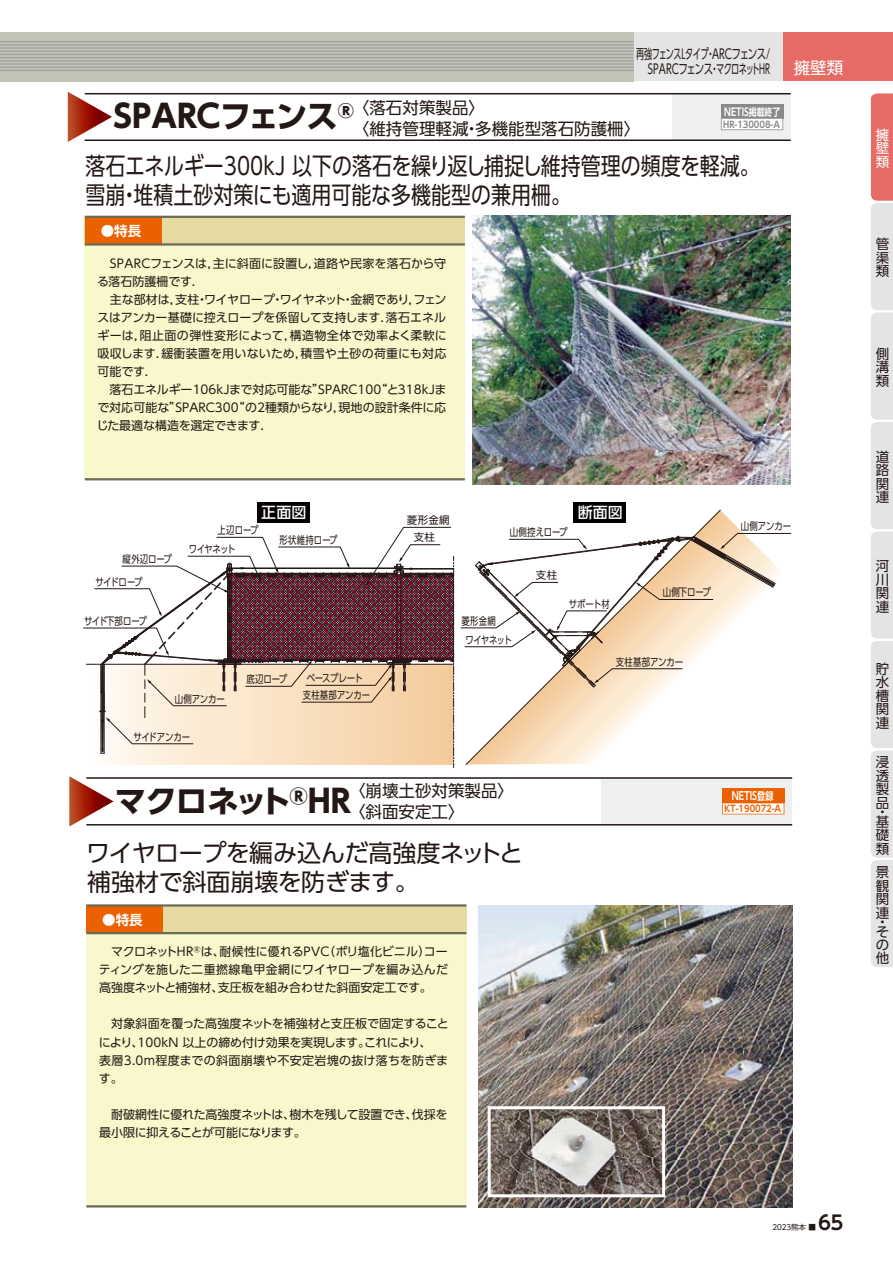
<style>
.page{position:relative;width:893px;height:1276px;background:#fff}
.page>*{position:absolute;margin:0;border:0;box-sizing:border-box;transform-origin:0 0}
.t1{font:700 31.5px "UD Shin Go Pro";letter-spacing:-.025em;color:#231815}
.t2{font:24px/28.5px "UD Shin Go Pro";color:#231815;scale:.83 1}
.t3{font:24px/28.5px "UD Shin Go Pro";color:#231815}
.t4{font:600 19.5px "MO Clear Tone SG";color:#231815}
.t5{font:16.5px/21px "UD Shin Go Pro";color:#231815}
.t6{font:16.5px "UD Shin Go Pro";color:#fff}
.t7{font:500 15px "UD Shin Go Pro";letter-spacing:.005em;color:#fff}
.t8{font:13.5px/15px "UD Shin Go Pro";letter-spacing:-.045em;color:#231815;text-align:right;scale:.6 1}
.t9{font:13.5px/13.5px "UD Shin Go Pro";letter-spacing:-.045em;color:#231815;text-align:justify}
.t10{font:700 13.5px "UD Shin Go Pro De";color:#fff}
.t11{font:13.5px/13.5px "UD Shin Go Pro";color:#fff;text-align:justify}
.t12{font:12px/18px "UD Shin Go Pro";color:#231815}
.t13{font:12px/18px "UD Shin Go Pro";letter-spacing:-.025em;color:#231815}
.t14{font:700 11.25px "UD Shin Go Pro De";color:#fff;scale:.76 1}
.t15{font:700 10.8px "UD Shin Go Pro De";color:#fff;scale:.76 1}
.t16{font:10.5px "UD Shin Go Pro";letter-spacing:-.005em;color:#231815;scale:.8 1}
.t17{font:10.5px/18.9px "UD Shin Go Pro";letter-spacing:-.035em;color:#231815;scale:.8 1}
.t18{font:10.5px "UD Shin Go Pro";letter-spacing:-.005em;color:#231815}
.t19{font:10.5px "UD Shin Go Pro";letter-spacing:-.075em;color:#231815;scale:.8 1}
.t20{font:10.5px "UD Shin Go Pro";letter-spacing:.02em;color:#231815;scale:.8 1}
.t21{font:700 9.15px "UD Shin Go Pro De";color:#898989;scale:.91 1}
.t22{font:700 9.15px "UD Shin Go Pro De";color:#eb6100;scale:.91 1}
.t23{font:7.5px "MO Clear Tone SG";color:#231815}
.s1{font-size:10.2px}
.s2{font-size:10.65px}
.s3{font-family:"Shin Go Pr 6 N"}
</style>
<div class="page">
<div style="left:0;top:32px;width:633px;height:49px;background:#c3c4b6"></div>
<hr style="left:0;top:70px;width:633px;height:1px;background:#9f9fa0">
<hr style="left:0;top:63px;width:633px;height:2px;background:#9f9fa0">
<hr style="left:0;top:57px;width:633px;height:1px;background:#9f9fa0">
<hr style="left:0;top:51px;width:633px;height:1px;background:#9f9fa0">
<hr style="left:0;top:44px;width:633px;height:2px;background:#9f9fa0">
<hr style="left:0;top:67px;width:633px;height:1px;background:#9f9fa0">
<hr style="left:0;top:60px;width:633px;height:1px;background:#9f9fa0">
<hr style="left:0;top:54px;width:633px;height:1px;background:#9f9fa0">
<hr style="left:0;top:47px;width:633px;height:2px;background:#9f9fa0">
<hr style="left:0;top:41px;width:633px;height:1px;background:#9f9fa0">
<div style="left:634px;top:32px;width:149px;height:49px;background:#e4e4e4"></div>
<div style="left:783px;top:32px;width:110px;height:49px;background:#e56c65"></div>
<svg style="left:871px;top:93px;width:22px;height:874px;background:#e4d6d5"></svg>
<div style="left:672px;top:94px;width:119px;height:46px;background:#eeefef"></div>
<div style="left:601px;top:778px;width:191px;height:47px;background:#eeefef"></div>
<hr style="left:85px;top:93px;width:706px;height:1px;background:#231815">
<hr style="left:85px;top:139px;width:706px;height:2px;background:#231815">
<svg style="left:68px;top:92px;width:44px;height:50px"></svg>
<div style="left:85px;top:244px;width:380px;height:235px;background:#f9f8cc"></div>
<div style="left:85px;top:217px;width:380px;height:27px;background:#e6daa2"></div>
<div style="left:85px;top:217px;width:76px;height:27px;background:#eb6100"></div>
<hr style="left:85px;top:216px;width:380px;height:2px;background:#6a6a56">
<hr style="left:85px;top:478px;width:380px;height:2px;background:#6a6a56">
<hr style="left:85px;top:243px;width:380px;height:3px;background:#6a6a56">
<hr style="left:86px;top:777px;width:706px;height:2px;background:#231815">
<hr style="left:86px;top:824px;width:706px;height:1px;background:#231815">
<svg style="left:69px;top:776px;width:45px;height:50px"></svg>
<div style="left:86px;top:933px;width:380px;height:273px;background:#f9f8cc"></div>
<div style="left:86px;top:905px;width:380px;height:28px;background:#e6daa2"></div>
<div style="left:86px;top:905px;width:77px;height:28px;background:#eb6100"></div>
<hr style="left:86px;top:904px;width:380px;height:2px;background:#6a6a56">
<hr style="left:86px;top:932px;width:380px;height:2px;background:#6a6a56">
<hr style="left:86px;top:1205px;width:380px;height:2px;background:#6a6a56">
<img style="left:472px;top:215px;width:318px;height:269px">
<img style="left:478px;top:905px;width:314px;height:302px">
<img style="left:492px;top:1110px;width:169px;height:83px">
<div style="left:721px;top:104px;width:62px;height:14px;background:#898989"></div>
<svg style="left:721px;top:118px;width:62px;height:12px"></svg>
<div style="left:722px;top:788px;width:62px;height:14px;background:#eb6100"></div>
<svg style="left:722px;top:802px;width:62px;height:12px"></svg>
<div style="left:257px;top:502px;width:52px;height:20px;background:#040000"></div>
<div style="left:573px;top:502px;width:52px;height:20px;background:#040000"></div>
<svg style="left:466px;top:510px;width:255px;height:255px"></svg>
<div style="left:488px;top:1106px;width:177px;height:91px;border:3px solid #fff"></div>
<svg style="left:460px;top:533px;width:331px;height:154px"></svg>
<svg style="left:83px;top:527px;width:371px;height:240px"></svg>
<p class="t8" style="left:636px;top:46px;width:225px">再強フェンスLタイプ・ARCフェンス/<br>SPARCフェンス・マクロネットHR</p>
<p class="t1" style="left:113px;top:91px;width:373px">SPARCフェンス<sup>®</sup><sup>〈落石対策製品〉</sup></p>
<p class="t15" style="left:724px;top:103px;width:75px">NETIS<span class="s1">掲載終了</span></p>
<p class="t21" style="left:723px;top:117px;width:64px">HR-130008-A</p>
<p class="t5" style="left:353px;top:118px;width:289px">〈維持管理軽減・多機能型落石防護柵〉</p>
<p class="t2" style="left:85px;top:151px;width:814px">落石エネルギー300kJ 以下の落石を繰り返し捕捉し維持管理の頻度を軽減。雪崩・堆積土砂対策にも適用可能な多機能型の兼用柵。</p>
<p class="t10" style="left:101px;top:220px;width:42px">●特長</p>
<p class="t12" style="left:96px;top:254px;width:352px">　SPARCフェンスは，主に斜面に設置し，道路や民家を落石から守る落石防護柵です．<br>　主な部材は，支柱・ワイヤロープ・ワイヤネット・金網であり，フェンスはアンカー基礎に控えロープを係留して支持します．落石エネルギーは，阻止面の弾性変形によって，構造物全体で効率よく柔軟に吸収します．緩衝装置を用いないため，積雪や土砂の荷重にも対応可能です．<br>　落石エネルギー106kJまで対応可能な”SPARC100“と318kJまで対応可能な”SPARC300“の2種類からなり，現地の設計条件に応じた最適な構造を選定できます．</p>
<p class="t6" style="left:794px;top:54px;width:51px">擁壁類</p>
<p class="t16" style="left:123px;top:550px;width:63px">縦外辺ロープ</p>
<p class="t16" style="left:95px;top:573px;width:60px">サイドロープ</p>
<p class="t19" style="left:84px;top:612px;width:80px">サイド下部ロープ</p>
<p class="t7" style="left:261px;top:500px;width:47px">正面図</p>
<p class="t7" style="left:578px;top:500px;width:47px">断面図</p>
<p class="t18" style="left:414px;top:529px;width:23px">支柱</p>
<p class="t18" style="left:407px;top:511px;width:44px">菱形金網</p>
<p class="t16" style="left:218px;top:521px;width:53px">上辺ロープ</p>
<p class="t16" style="left:510px;top:523px;width:74px">山側控えロープ</p>
<p class="t20" style="left:279px;top:531px;width:74px">形状維持ロープ</p>
<p class="t16" style="left:189px;top:540px;width:60px">ワイヤネット</p>
<p class="t16" style="left:246px;top:670px;width:53px">底辺ロープ</p>
<p class="t17" style="left:465px;top:611px;width:60px;text-indent:-4px">菱形金網<br>ワイヤネット</p>
<p class="t18" style="left:536px;top:567px;width:23px">支柱</p>
<p class="t16" style="left:569px;top:595px;width:52px">サポート材</p>
<p class="t16" style="left:663px;top:584px;width:61px">山側下ロープ</p>
<p class="t16" style="left:616px;top:653px;width:86px">支柱基部アンカー</p>
<p class="t16" style="left:175px;top:690px;width:64px">山側アンカー</p>
<p class="t16" style="left:134px;top:728px;width:72px">サイドアンカー</p>
<p class="t16" style="left:303px;top:686px;width:86px">支柱基部アンカー</p>
<p class="t16" style="left:741px;top:518px;width:64px">山側アンカー</p>
<p class="t1" style="left:115px;top:775px;width:237px">マクロネット<sup>Ⓡ</sup>HR</p>
<p class="t5" style="left:349px;top:780px;width:166px">〈崩壊土砂対策製品〉〈斜面安定工〉</p>
<p class="t3" style="left:86px;top:838px;width:438px">ワイヤロープを編み込んだ高強度ネットと補強材で斜面崩壊を防ぎます。</p>
<p class="t10" style="left:102px;top:908px;width:42px">●特長</p>
<p class="t12" style="left:99px;top:942px;width:351px;text-align:justify">　マクロネットHR<sup>Ⓡ</sup>は、耐候性に優れるPVC（ポリ塩化ビニル）コーティングを施した二重撚線亀甲金網にワイヤロープを編み込んだ高強度ネットと補強材、支圧板を組み合わせた斜面安定工です。</p>
<p class="t12" style="left:99px;top:1014px;width:351px">　対象斜面を覆った高強度ネットを補強材と支圧板で固定することにより、100kN 以上の締め付け効果を実現します。これにより、<br>表層3.0m程度までの斜面崩壊や不安定岩塊の抜け落ちを防ぎます。</p>
<p class="t13" style="left:99px;top:1104px;width:350px">　耐破網性に優れた高強度ネットは、樹木を残して設置でき、伐採を最小限に抑えることが可能になります。</p>
<p class="t14" style="left:732px;top:787px;width:57px">NETIS<span class="s2">登録</span></p>
<p class="t22" style="left:724px;top:801px;width:64px">KT-190072-A</p>
<p class="t23" style="left:772px;top:1222px;width:45px">2023<span class="s3">熊本 ■</span></p>
<p class="t4" style="left:818px;top:1209px;width:26px">65</p>
<p class="t11" style="left:876px;top:128px;width:15px">擁壁類</p>
<p class="t9" style="left:876px;top:237px;width:15px">管渠類</p>
<p class="t9" style="left:876px;top:346px;width:15px">側溝類</p>
<p class="t9" style="left:876px;top:449px;width:15px">道路関連</p>
<p class="t9" style="left:876px;top:559px;width:15px">河川関連</p>
<p class="t9" style="left:876px;top:661px;width:15px">貯水槽関連</p>
<p class="t9" style="left:876px;top:755px;width:15px">浸透製品</p>
<p class="t9" style="left:876px;top:807px;width:15px;line-height:9.4px">・基</p>
<p class="t9" style="left:876px;top:828px;width:15px">礎類</p>
<p class="t9" style="left:876px;top:865px;width:15px">景観関連</p>
<p class="t9" style="left:876px;top:915px;width:10px">・</p>
<p class="t9" style="left:876px;top:924px;width:15px;line-height:13px">その他</p>
</div>
